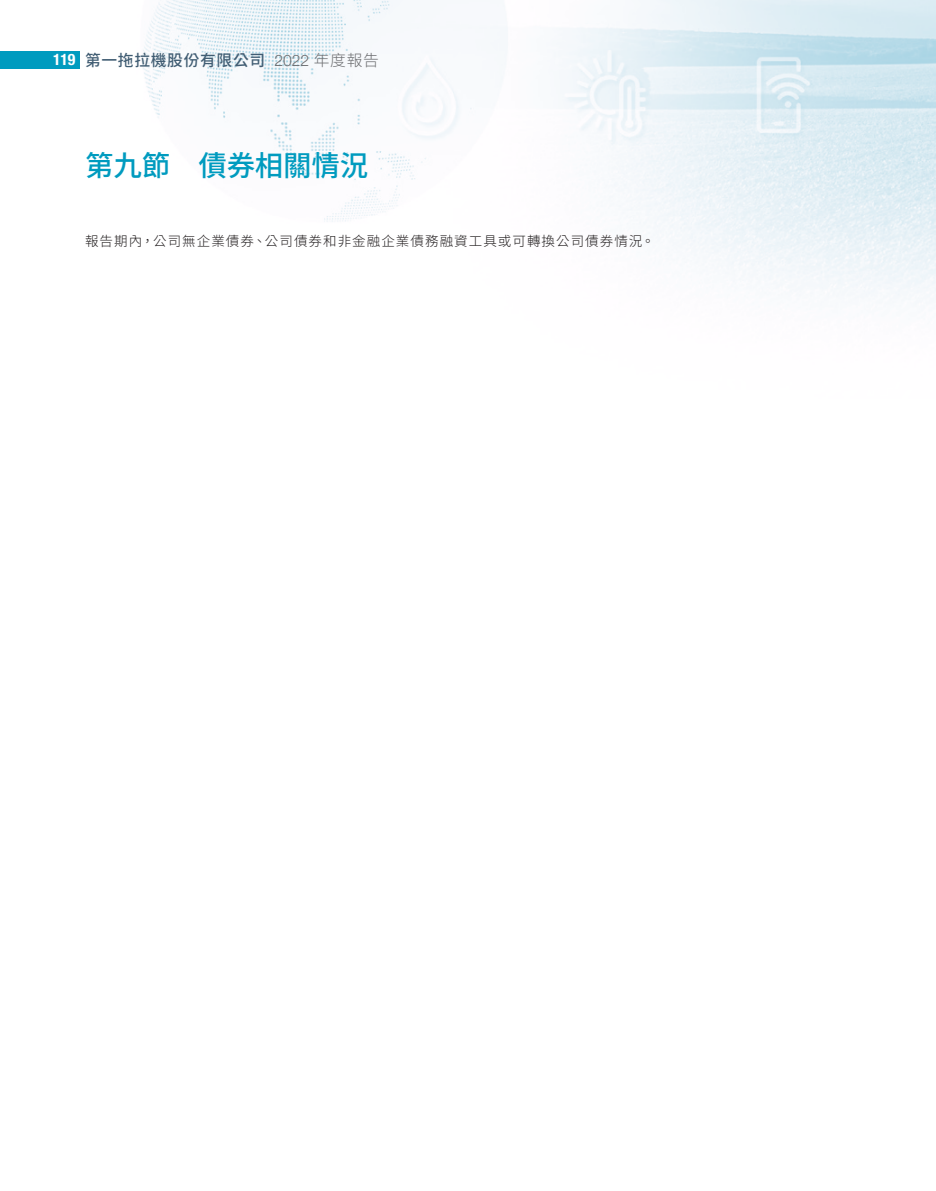
<style>
.page{position:relative;width:936px;height:1191px;background:#fff}
.page>*{position:absolute;margin:0;border:0;box-sizing:border-box;transform-origin:0 0}
.t1{font:500 28.5px "Source Han Sans TC";letter-spacing:-.005em;color:#009bbf}
.t2{font:500 15.75px "Source Han Sans TC";letter-spacing:.045em;color:#415d73}
.t3{font:300 15.75px "Helvetica Neue LT Std";color:#6c6d70}
.t4{font:700 condensed 15.75px "Helvetica Neue LT Std";color:#fff}
.Body_Text{font:300 13.5px "Source Han Sans TC";letter-spacing:.08em;color:#231f20}
.s1{font-family:"Source Han Sans TC"}
</style>
<div class="page">
<img style="left:0;top:0;width:935px;height:297px">
<div style="left:0;top:51px;width:80px;height:17px;background:#009bbf"></div>
<p class="t4" style="left:53px;top:50px;width:24px">119</p>
<p class="t2" style="left:85px;top:51px;width:182px">第一拖拉機股份有限公司</p>
<p class="t3" style="left:274px;top:50px;width:106px">2022 <span class="s1">年度報告</span></p>
<h1 class="t1" style="left:85px;top:149px;width:285px">第九節　債券相關情況</h1>
<p class="Body_Text" style="left:85px;top:233px;width:571px">報告期內，公司無企業債券、公司債券和非金融企業債務融資工具或可轉換公司債券情況。</p>
</div>
